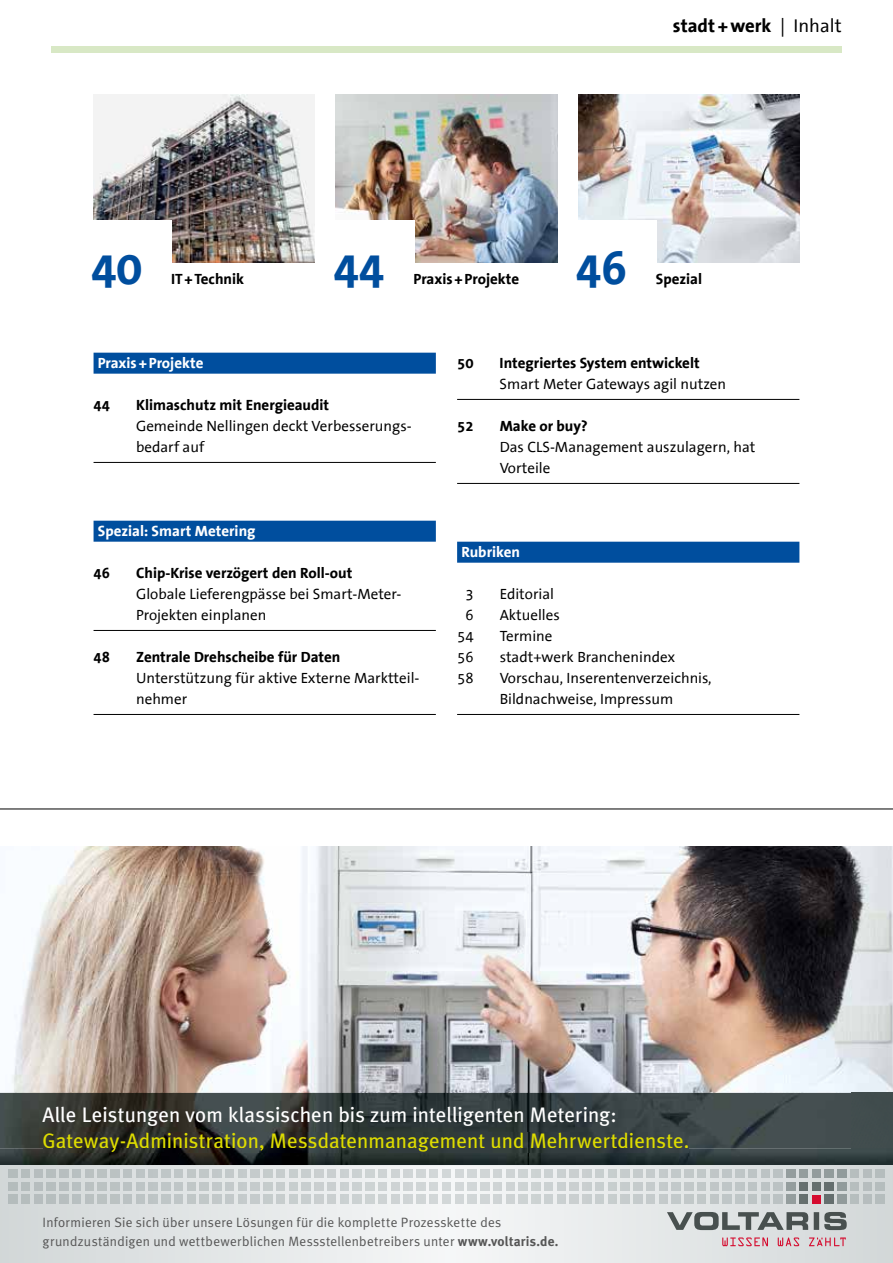
<style>
.page{position:relative;width:893px;height:1263px;background:#fff}
.page>*{position:absolute;margin:0;border:0;box-sizing:border-box;transform-origin:0 0}
.t1{font:700 48px "The Sans Office";color:#004e9e}
.t2{font:21px "Meta Plus";letter-spacing:.005em;color:#dedc00}
.t3{font:21px "Meta Plus";letter-spacing:.005em;color:#fff}
.t4{font:700 18.75px "The Sans Office";color:#000}
.t5{font:15px/21px "The Sans Office";color:#000}
.t6{font:700 15px "The Sans Office";color:#000}
.t7{font:700 15px "The Sans Office";color:#fff}
.t8{font:13.5px/18.8px "Meta Plus Normal";letter-spacing:.02em;color:#565656}
.s1{font-weight:400}
.s2{font-family:"Meta Plus";font-weight:700}
</style>
<div class="page">
<div style="left:51px;top:46px;width:791px;height:6px;background:#d8e8c5"></div>
<div style="left:94px;top:353px;width:342px;height:21px;background:#004e9e"></div>
<hr style="left:94px;top:462px;width:342px;height:1px;background:#000">
<div style="left:94px;top:521px;width:342px;height:21px;background:#004e9e"></div>
<hr style="left:94px;top:630px;width:342px;height:1px;background:#000">
<hr style="left:94px;top:714px;width:342px;height:1px;background:#000">
<hr style="left:457px;top:399px;width:342px;height:1px;background:#000">
<hr style="left:457px;top:483px;width:342px;height:1px;background:#000">
<div style="left:457px;top:542px;width:342px;height:21px;background:#004e9e"></div>
<hr style="left:457px;top:714px;width:342px;height:1px;background:#000">
<img style="left:578px;top:95px;width:221px;height:168px">
<div style="left:568px;top:220px;width:89px;height:84px;background:#fff"></div>
<img style="left:336px;top:95px;width:221px;height:168px">
<div style="left:325px;top:220px;width:90px;height:84px;background:#fff"></div>
<img style="left:94px;top:95px;width:221px;height:168px">
<div style="left:43px;top:220px;width:129px;height:84px;background:#fff"></div>
<img style="left:0;top:846px;width:893px;height:319px">
<img style="left:44px;top:1132px;width:644px;height:16px">
<img style="left:44px;top:1148px;width:644px;height:4px">
<svg style="left:0;top:1165px;width:893px;height:98px"></svg>
<svg style="left:9px;top:1169px;width:875px;height:34px;background:#ced3d3"></svg>
<svg style="left:667px;top:1212px;width:180px;height:18px;background:#8e9494"></svg>
<svg style="left:722px;top:1237px;width:124px;height:9px"></svg>
<hr style="left:0;top:808px;width:893px;height:1px;background:#000">
<h1 class="t1" style="left:91px;top:242px;width:53px">40</h1>
<p class="t6" style="left:171px;top:271px;width:75px">IT+Technik</p>
<p class="t4" style="left:673px;top:15px;width:170px">stadt +werk <span class="s1">| Inhalt</span></p>
<h1 class="t1" style="left:333px;top:242px;width:53px">44</h1>
<p class="t6" style="left:414px;top:271px;width:107px">Praxis+Projekte</p>
<h1 class="t1" style="left:576px;top:242px;width:53px">46</h1>
<p class="t6" style="left:656px;top:271px;width:48px">Spezial</p>
<p class="t7" style="left:98px;top:355px;width:107px">Praxis+Projekte</p>
<p class="t6" style="left:94px;top:397px;width:18px">44</p>
<p class="t6" style="left:136px;top:397px;width:195px">Klimaschutz mit Energieaudit</p>
<p class="t5" style="left:136px;top:416px;width:277px">Gemeinde Nellingen deckt Verbesserungs&shy;bedarf auf</p>
<p class="t7" style="left:98px;top:523px;width:159px">Spezial: Smart Metering</p>
<p class="t6" style="left:94px;top:565px;width:18px">46</p>
<p class="t6" style="left:136px;top:565px;width:218px">Chip-Krise verzögert den Roll-out</p>
<p class="t5" style="left:136px;top:584px;width:264px">Globale Lieferengpässe bei Smart-Meter--<br>Projekten einplanen</p>
<p class="t6" style="left:94px;top:649px;width:18px">48</p>
<p class="t6" style="left:136px;top:649px;width:206px">Zentrale Drehscheibe für Daten</p>
<p class="t5" style="left:136px;top:668px;width:285px">Unterstützung für aktive Externe Marktteil&shy;nehmer</p>
<p class="t6" style="left:457px;top:355px;width:18px">50</p>
<p class="t6" style="left:500px;top:355px;width:202px">Integriertes System entwickelt</p>
<p class="t5" style="left:500px;top:374px;width:228px">Smart Meter Gateways agil nutzen</p>
<p class="t6" style="left:457px;top:418px;width:18px">52</p>
<p class="t6" style="left:500px;top:418px;width:90px">Make or buy?</p>
<p class="t5" style="left:500px;top:437px;width:257px">Das CLS-Management auszulagern, hat<br>Vorteile</p>
<p class="t7" style="left:461px;top:544px;width:60px">Rubriken</p>
<p class="t5" style="left:465px;top:584px;width:10px">3</p>
<p class="t5" style="left:500px;top:584px;width:56px">Editorial</p>
<p class="t5" style="left:465px;top:605px;width:10px">6</p>
<p class="t5" style="left:500px;top:605px;width:62px">Aktuelles</p>
<p class="t5" style="left:457px;top:626px;width:18px">54</p>
<p class="t5" style="left:500px;top:626px;width:54px">Termine</p>
<p class="t5" style="left:457px;top:647px;width:18px">56</p>
<p class="t5" style="left:500px;top:647px;width:177px">stadt+werk Branchenindex</p>
<p class="t5" style="left:457px;top:668px;width:18px">58</p>
<p class="t5" style="left:500px;top:668px;width:213px">Vorschau, Inserentenverzeichnis,<br>Bildnachweise, Impressum</p>
<h2 class="t3" style="left:43px;top:1103px;width:576px">Alle Leistungen vom klassischen bis zum intelligenten Metering:</h2>
<h2 class="t2" style="left:43px;top:1128px;width:648px">Gateway-Administration, Messdatenmanagement und Mehrwertdienste.</h2>
<p class="t8" style="left:43px;top:1213px;width:517px">Informieren Sie sich über unsere Lösungen für die komplette Prozesskette des grundzuständigen und wettbewerblichen Messstellenbetreibers unter <span class="s2">www.voltaris.de.</span></p>
</div>
